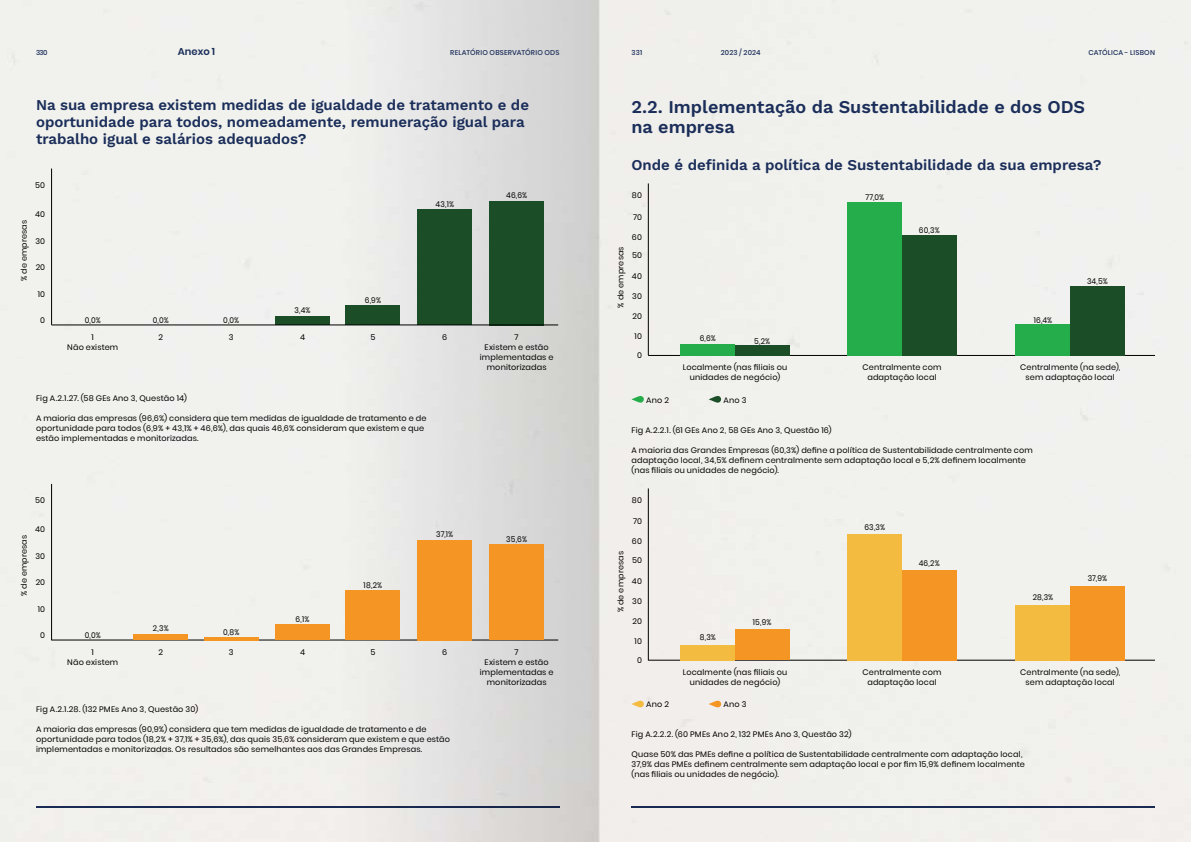
<style>
.page{position:relative;width:1191px;height:842px;background:#fff}
.page>*{position:absolute;margin:0;border:0;box-sizing:border-box;transform-origin:0 0}
.t1{font:600 18px/20px "Work Sans";color:#1b2e5a}
.t2{font:600 15px/17px "Work Sans";color:#1b2e5a}
.t3{font:600 10px "Poppins";color:#1b2e5a}
.t4{font:8px/10px "Poppins";letter-spacing:.02em;color:#000;text-align:center}
.t5{font:8px "Poppins";letter-spacing:.02em;color:#000;scale:.95 1}
.t6{font:500 7px "Poppins";letter-spacing:.025em;color:#1b2e5a}
</style>
<div class="page">
<img style="left:0;top:0;width:1191px;height:842px">
<hr style="left:36px;top:806px;width:523px;height:1px;background:#1b2e5a">
<hr style="left:631px;top:806px;width:524px;height:1px;background:#1b2e5a">
<hr style="left:51px;top:640px;width:507px;height:1px;background:#000">
<div style="left:275px;top:316px;width:55px;height:9px;background:#1b4d26"></div>
<div style="left:346px;top:306px;width:54px;height:19px;background:#1b4d26"></div>
<div style="left:417px;top:210px;width:55px;height:115px;background:#1b4d26"></div>
<div style="left:489px;top:201px;width:55px;height:124px;background:#1b4d26"></div>
<hr style="left:51px;top:325px;width:507px;height:1px;background:#000">
<div style="left:134px;top:634px;width:54px;height:6px;background:#f49524"></div>
<hr style="left:204px;top:637px;width:54px;height:3px;background:#f49524">
<div style="left:275px;top:624px;width:55px;height:16px;background:#f49524"></div>
<div style="left:346px;top:591px;width:54px;height:49px;background:#f49524"></div>
<div style="left:417px;top:540px;width:55px;height:100px;background:#f49524"></div>
<div style="left:489px;top:544px;width:55px;height:96px;background:#f49524"></div>
<hr style="left:648px;top:355px;width:507px;height:1px;background:#000">
<hr style="left:648px;top:660px;width:507px;height:1px;background:#000">
<div style="left:680px;top:344px;width:55px;height:12px;background:#26ad4b"></div>
<div style="left:680px;top:645px;width:55px;height:15px;background:#f3bb40"></div>
<div style="left:735px;top:345px;width:54px;height:11px;background:#1b4d26"></div>
<div style="left:735px;top:630px;width:54px;height:30px;background:#f49524"></div>
<div style="left:847px;top:203px;width:55px;height:153px;background:#26ad4b"></div>
<div style="left:847px;top:534px;width:55px;height:126px;background:#f3bb40"></div>
<div style="left:902px;top:235px;width:54px;height:121px;background:#1b4d26"></div>
<div style="left:902px;top:570px;width:54px;height:90px;background:#f49524"></div>
<div style="left:1015px;top:324px;width:55px;height:32px;background:#26ad4b"></div>
<div style="left:1015px;top:605px;width:55px;height:55px;background:#f3bb40"></div>
<div style="left:1070px;top:286px;width:54px;height:70px;background:#1b4d26"></div>
<div style="left:1070px;top:586px;width:54px;height:74px;background:#f49524"></div>
<svg style="left:631px;top:396px;width:13px;height:7px"></svg>
<svg style="left:631px;top:701px;width:13px;height:6px"></svg>
<svg style="left:708px;top:396px;width:13px;height:7px"></svg>
<svg style="left:708px;top:701px;width:13px;height:6px"></svg>
<hr style="left:51px;top:169px;width:1px;height:156px;background:#000">
<hr style="left:51px;top:484px;width:1px;height:156px;background:#000">
<hr style="left:648px;top:488px;width:1px;height:172px;background:#000">
<hr style="left:648px;top:183px;width:1px;height:172px;background:#000">
<p class="t6" style="left:36px;top:48px;width:13px">330</p>
<p class="t3" style="left:178px;top:46px;width:39px">Anexo 1</p>
<p class="t6" style="left:450px;top:48px;width:111px">RELATÓRIO OBSERVATÓRIO ODS</p>
<p class="t6" style="left:631px;top:48px;width:12px">331</p>
<p class="t6" style="left:720px;top:48px;width:41px">2023 / 2024</p>
<p class="t6" style="left:1088px;top:48px;width:68px">CATÓLICA - LISBON</p>
<h2 class="t2" style="left:36px;top:96px;width:494px">Na sua empresa existem medidas de igualdade de tratamento e de oportunidade para todos, nomeadamente, remuneração igual para trabalho igual e salários adequados?</h2>
<p class="t4" style="left:35px;top:180px;width:11px">50</p>
<p class="t4" style="left:35px;top:209px;width:12px">40</p>
<p class="t4" style="left:19px;top:281px;width:63px;rotate:-90deg">% de empresas</p>
<p class="t4" style="left:35px;top:236px;width:11px">30</p>
<p class="t4" style="left:36px;top:263px;width:11px">20</p>
<p class="t4" style="left:38px;top:289px;width:9px">10</p>
<p class="t4" style="left:40px;top:315px;width:6px">0</p>
<p class="t5" style="left:85px;top:315px;width:18px">0,0%</p>
<p class="t5" style="left:153px;top:315px;width:18px">0,0%</p>
<p class="t5" style="left:223px;top:315px;width:18px">0,0%</p>
<p class="t5" style="left:294px;top:305px;width:18px">3,4%</p>
<p class="t5" style="left:365px;top:295px;width:19px">6,9%</p>
<p class="t5" style="left:435px;top:200px;width:21px">43,1%</p>
<p class="t5" style="left:506px;top:191px;width:24px">46,6%</p>
<p class="t4" style="left:67px;top:332px;width:53px">1<br>Não existem</p>
<p class="t4" style="left:158px;top:332px;width:6px">2</p>
<p class="t4" style="left:229px;top:332px;width:6px">3</p>
<p class="t4" style="left:300px;top:332px;width:7px">4</p>
<p class="t4" style="left:370px;top:332px;width:6px">5</p>
<p class="t4" style="left:442px;top:332px;width:7px">6</p>
<p class="t4" style="left:480px;top:332px;width:75px">7<br>Existem e estão implementadas e monitorizadas</p>
<h1 class="t1" style="left:631px;top:96px;width:455px">2.2. Implementação da Sustentabilidade e dos ODS na empresa</h1>
<h2 class="t2" style="left:631px;top:156px;width:471px">Onde é definida a política de Sustentabilidade da sua empresa?</h2>
<p class="t4" style="left:632px;top:191px;width:12px">80</p>
<p class="t4" style="left:633px;top:212px;width:10px">70</p>
<p class="t4" style="left:632px;top:232px;width:12px">60</p>
<p class="t4" style="left:616px;top:308px;width:63px;rotate:-90deg">% de empresas</p>
<p class="t4" style="left:632px;top:250px;width:11px">50</p>
<p class="t4" style="left:632px;top:271px;width:12px">40</p>
<p class="t4" style="left:632px;top:292px;width:11px">30</p>
<p class="t4" style="left:632px;top:311px;width:11px">20</p>
<p class="t4" style="left:634px;top:331px;width:9px">10</p>
<p class="t4" style="left:637px;top:350px;width:6px">0</p>
<p class="t5" style="left:699px;top:334px;width:19px">6,6%</p>
<p class="t5" style="left:754px;top:336px;width:18px">5,2%</p>
<p class="t4" style="left:683px;top:363px;width:106px">Localmente (nas filiais ou unidades de negócio)</p>
<p class="t5" style="left:865px;top:193px;width:21px">77,0%</p>
<p class="t5" style="left:918px;top:225px;width:23px">60,3%</p>
<p class="t4" style="left:862px;top:363px;width:80px">Centralmente com adaptação local</p>
<p class="t5" style="left:1033px;top:315px;width:21px">16,4%</p>
<p class="t5" style="left:1087px;top:277px;width:23px">34,5%</p>
<p class="t4" style="left:1020px;top:363px;width:101px">Centralmente (na sede), sem adaptação local</p>
<p class="t4" style="left:36px;top:393px;width:152px">Fig A.2.1.27. (58 GEs Ano 3, Questão 14)</p>
<p class="t4" style="left:36px;top:413px;width:392px;text-align:left">A maioria das empresas (96,6%) considera que tem medidas de igualdade de tratamento e de oportunidade para todos (6,9% + 43,1% + 46,6%), das quais 46,6% consideram que existem e que estão implementadas e monitorizadas.</p>
<p class="t4" style="left:631px;top:425px;width:202px">Fig A.2.2.1. (61 GEs Ano 2, 58 GEs Ano 3, Questão 16)</p>
<p class="t4" style="left:631px;top:445px;width:403px;text-align:left">A maioria das Grandes Empresas (60,3%) define a política de Sustentabilidade centralmente com adaptação local, 34,5% definem centralmente sem adaptação local e 5,2% definem localmente (nas filiais ou unidades de negócio).</p>
<p class="t4" style="left:723px;top:395px;width:24px">Ano 3</p>
<p class="t4" style="left:646px;top:395px;width:24px">Ano 2</p>
<p class="t4" style="left:35px;top:496px;width:11px">50</p>
<p class="t4" style="left:632px;top:495px;width:12px">80</p>
<p class="t4" style="left:35px;top:524px;width:12px">40</p>
<p class="t4" style="left:19px;top:596px;width:63px;rotate:-90deg">% de empresas</p>
<p class="t4" style="left:35px;top:551px;width:11px">30</p>
<p class="t4" style="left:36px;top:578px;width:11px">20</p>
<p class="t4" style="left:38px;top:604px;width:9px">10</p>
<p class="t5" style="left:363px;top:581px;width:21px">18,2%</p>
<p class="t5" style="left:436px;top:530px;width:19px">37,1%</p>
<p class="t5" style="left:506px;top:534px;width:23px">35,6%</p>
<p class="t4" style="left:633px;top:516px;width:10px">70</p>
<p class="t4" style="left:632px;top:537px;width:12px">60</p>
<p class="t4" style="left:616px;top:612px;width:63px;rotate:-90deg">% de empresas</p>
<p class="t4" style="left:632px;top:555px;width:11px">50</p>
<p class="t4" style="left:632px;top:576px;width:12px">40</p>
<p class="t4" style="left:632px;top:596px;width:11px">30</p>
<p class="t5" style="left:864px;top:522px;width:23px">63,3%</p>
<p class="t5" style="left:918px;top:559px;width:24px">46,2%</p>
<p class="t5" style="left:1032px;top:593px;width:23px">28,3%</p>
<p class="t5" style="left:1087px;top:574px;width:22px">37,9%</p>
<p class="t4" style="left:40px;top:630px;width:6px">0</p>
<p class="t5" style="left:85px;top:630px;width:18px">0,0%</p>
<p class="t5" style="left:153px;top:623px;width:18px">2,3%</p>
<p class="t5" style="left:223px;top:627px;width:19px">0,8%</p>
<p class="t5" style="left:295px;top:614px;width:16px">6,1%</p>
<p class="t4" style="left:632px;top:616px;width:11px">20</p>
<p class="t4" style="left:634px;top:636px;width:9px">10</p>
<p class="t5" style="left:699px;top:632px;width:19px">8,3%</p>
<p class="t5" style="left:753px;top:618px;width:21px">15,9%</p>
<p class="t4" style="left:67px;top:647px;width:53px">1<br>Não existem</p>
<p class="t4" style="left:158px;top:647px;width:6px">2</p>
<p class="t4" style="left:229px;top:647px;width:6px">3</p>
<p class="t4" style="left:300px;top:647px;width:7px">4</p>
<p class="t4" style="left:370px;top:647px;width:6px">5</p>
<p class="t4" style="left:442px;top:647px;width:7px">6</p>
<p class="t4" style="left:480px;top:647px;width:75px">7<br>Existem e estão implementadas e monitorizadas</p>
<p class="t4" style="left:637px;top:655px;width:6px">0</p>
<p class="t4" style="left:683px;top:667px;width:106px">Localmente (nas filiais ou unidades de negócio)</p>
<p class="t4" style="left:862px;top:667px;width:80px">Centralmente com adaptação local</p>
<p class="t4" style="left:1020px;top:667px;width:101px">Centralmente (na sede), sem adaptação local</p>
<p class="t4" style="left:36px;top:704px;width:164px">Fig A.2.1.28. (132 PMEs Ano 3, Questão 30)</p>
<p class="t4" style="left:36px;top:724px;width:415px;text-align:left">A maioria das empresas (90,9%) considera que tem medidas de igualdade de tratamento e de oportunidade para todos (18,2% + 37,1% + 35,6%), das quais 35,6% consideram que existem e que estão implementadas e monitorizadas. Os resultados são semelhantes aos das Grandes Empresas.</p>
<p class="t4" style="left:646px;top:700px;width:24px">Ano 2</p>
<p class="t4" style="left:723px;top:700px;width:24px">Ano 3</p>
<p class="t4" style="left:631px;top:729px;width:221px">Fig A.2.2.2. (60 PMEs Ano 2, 132 PMEs Ano 3, Questão 32)</p>
<p class="t4" style="left:631px;top:749px;width:395px;text-align:left">Quase 50% das PMEs define a política de Sustentabilidade centralmente com adaptação local,<br>37,9% das PMEs definem centralmente sem adaptação local e por fim 15,9% definem localmente (nas filiais ou unidades de negócio).</p>
</div>
